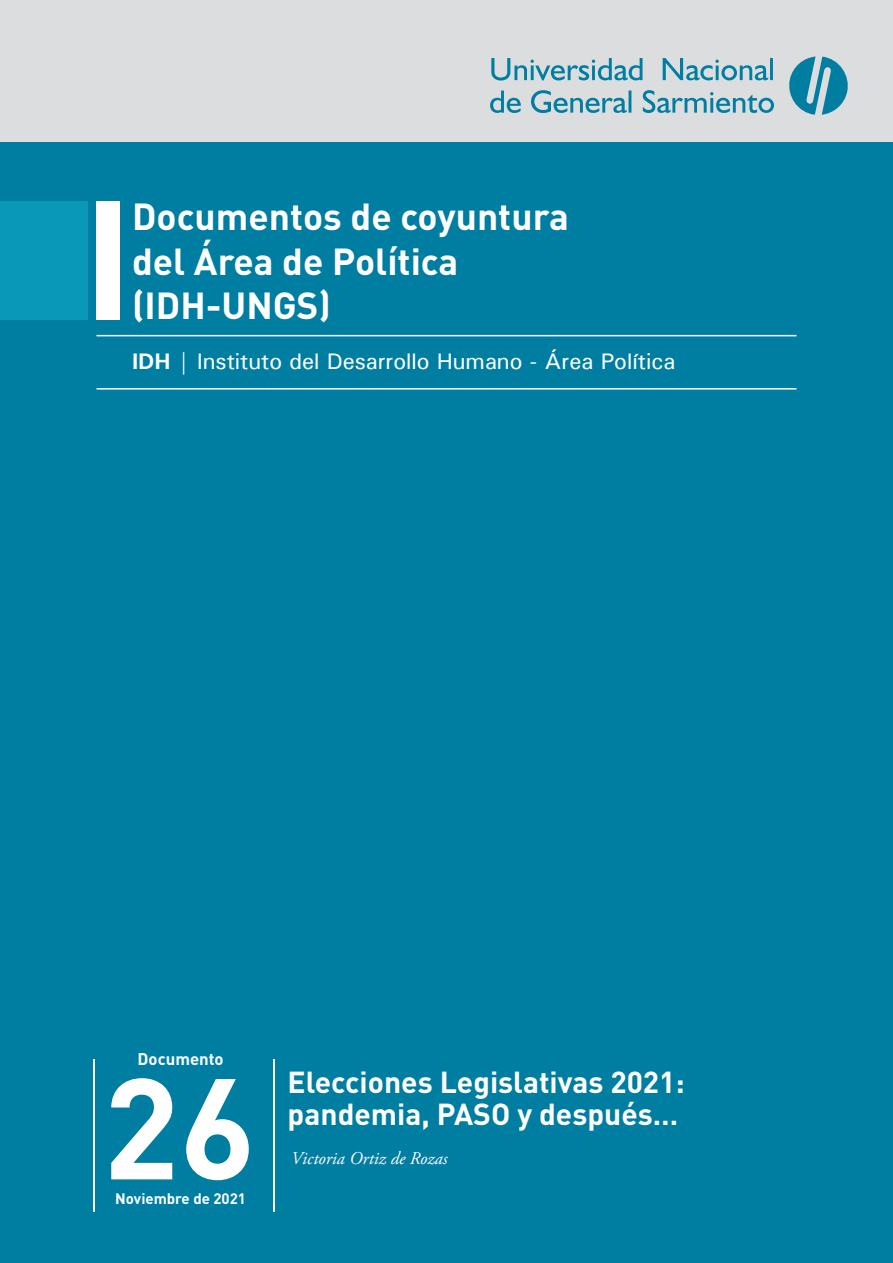
<style>
.page{position:relative;width:893px;height:1263px;background:#fff}
.page>*{position:absolute;margin:0;border:0;box-sizing:border-box;transform-origin:0 0}
.t1{font:700 140.85px "DIN Pro";color:#fff}
.t2{font:700 37.2px/44.5px "DIN Pro";color:#fff}
.t3{font:700 30px/31.5px "DIN Pro";color:#fff}
.t4{font:500 22.5px "Univers";letter-spacing:-.005em;color:#fff}
.t5{font:italic 18px "Adobe Garamond Pro";color:#fff}
.t6{font:700 16.8px "DIN Pro";color:#fff}
.t7{font:700 15px "DIN Pro";color:#fff}
.s1{font-weight:700}
</style>
<div class="page">
<div style="left:0;top:0;width:893px;height:142px;background:#dcdddf"></div>
<div style="left:0;top:142px;width:893px;height:1121px;background:#007ea2"></div>
<div style="left:96px;top:202px;width:24px;height:118px;background:#fff"></div>
<div style="left:0;top:202px;width:87px;height:118px;background:#0a98b8"></div>
<hr style="left:273px;top:1059px;width:2px;height:153px;background:#fff">
<hr style="left:94px;top:1059px;width:1px;height:153px;background:#fff">
<hr style="left:97px;top:388px;width:699px;height:2px;background:#fff">
<hr style="left:97px;top:335px;width:699px;height:1px;background:#fff">
<svg style="left:789px;top:57px;width:59px;height:58px"></svg>
<svg style="left:490px;top:58px;width:284px;height:55px"></svg>
<p class="t2" style="left:132px;top:193px;width:439px">Documentos de coyuntura del Área de Política (IDH-UNGS)</p>
<p class="t4" style="left:132px;top:347px;width:545px"><span class="s1">IDH |</span> Instituto del Desarrollo Humano - Área Política</p>
<p class="t6" style="left:138px;top:1047px;width:88px">Documento</p>
<h1 class="t1" style="left:103px;top:1033px;width:155px">26</h1>
<p class="t7" style="left:115px;top:1188px;width:132px">Noviembre de 2021</p>
<p class="t3" style="left:288px;top:1065px;width:399px">Elecciones Legislativas 2021: pandemia, PASO y después…</p>
<p class="t5" style="left:291px;top:1148px;width:158px">Victoria Ortiz de Rozas</p>
</div>
